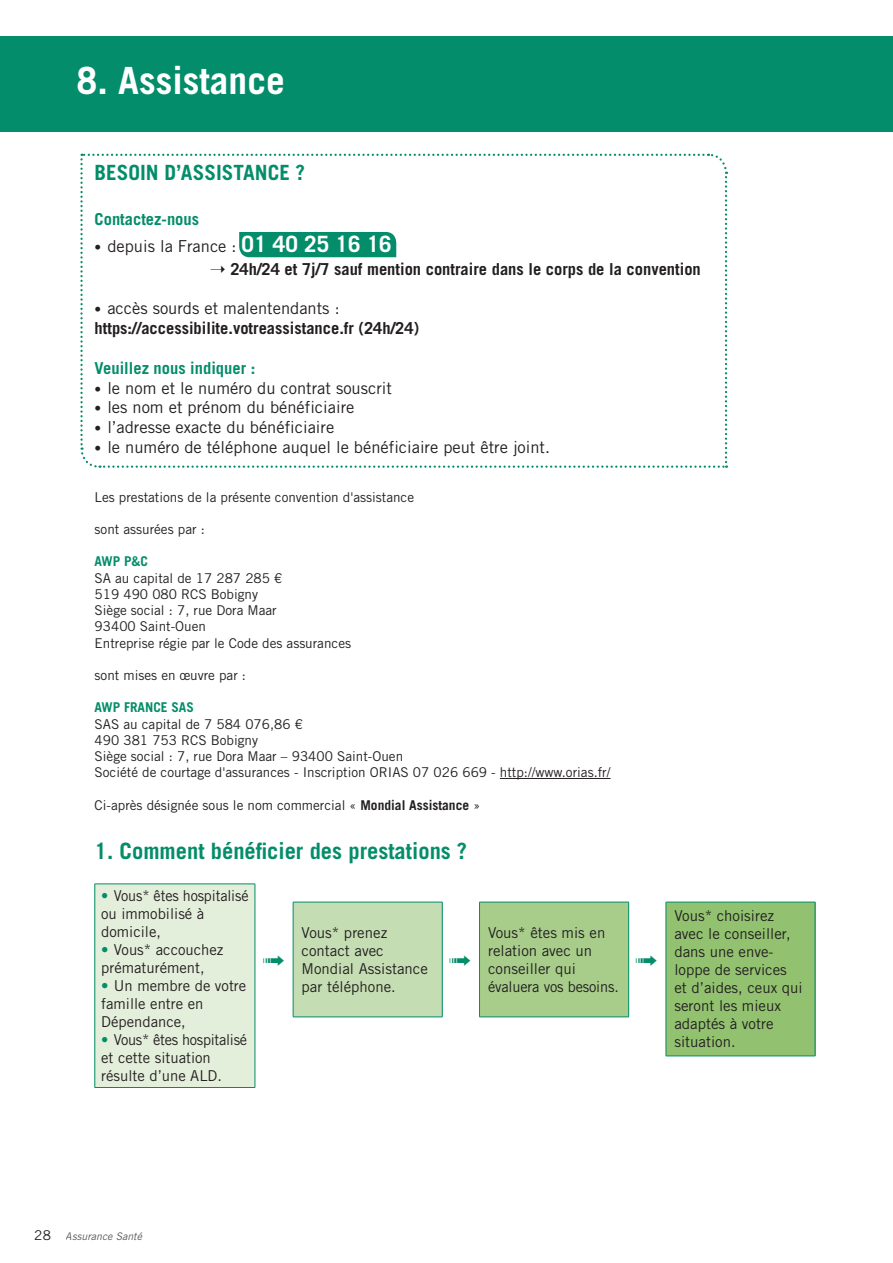
<style>
.page{position:relative;width:893px;height:1263px;background:#fff}
.page>*{position:absolute;margin:0;border:0;box-sizing:border-box;transform-origin:0 0}
.t1{font:700 37.5px "Trade Gothic LT Std";color:#fff}
.t2{font:700 22.5px "Trade Gothic LT Std";color:#048d6a}
.t3{font:700 21px "Trade Gothic LT Std";color:#048d6a}
.t4{font:16.5px "Trade Gothic LT Std";color:#231f20}
.Tiret_-_6{font:700 16.5px "Trade Gothic LT Std";color:#231f20}
.t5{font:700 16.5px "Trade Gothic LT Std";color:#048d6a}
.t6{font:15px/18px "Trade Gothic LT Std";color:#231f20}
.t7{font:15px/18px "Trade Gothic LT Std";color:#231f20;scale:.96 1}
.t8{font:13.5px "Trade Gothic LT Std";color:#231f20}
.t9{font:700 13.5px "Trade Gothic LT Std";color:#048d6a}
.t10{font:italic 10.5px "Trade Gothic LT Std";color:#231f20}
.s1{font-size:13.5px}
.s2{font-weight:700;font-size:22.5px;color:#fff}
.s3{font-weight:700}
.s4{font-weight:700;color:#048d6a}
.s5{font-style:normal;font-size:13.5px}
</style>
<div class="page">
<div style="left:0;top:36px;width:893px;height:96px;background:#048d6a"></div>
<hr style="left:500px;top:778px;width:110px;height:1px;background:#231f20">
<svg style="left:80px;top:153px;width:648px;height:315px"></svg>
<div style="left:95px;top:884px;width:160px;height:203px;background:#e4efdb"></div>
<hr style="left:95px;top:884px;width:160px;height:1px;background:#048d6a">
<hr style="left:95px;top:884px;width:1px;height:203px;background:#048d6a">
<hr style="left:255px;top:884px;width:1px;height:203px;background:#048d6a">
<hr style="left:95px;top:1087px;width:160px;height:1px;background:#048d6a">
<div style="left:293px;top:902px;width:149px;height:115px;background:#c5ddb2"></div>
<hr style="left:293px;top:902px;width:149px;height:1px;background:#048d6a">
<hr style="left:293px;top:902px;width:1px;height:115px;background:#048d6a">
<hr style="left:442px;top:902px;width:1px;height:115px;background:#048d6a">
<hr style="left:293px;top:1017px;width:149px;height:1px;background:#048d6a">
<div style="left:479px;top:902px;width:150px;height:115px;background:#a8cd8b"></div>
<hr style="left:479px;top:902px;width:150px;height:1px;background:#048d6a">
<hr style="left:479px;top:902px;width:1px;height:115px;background:#048d6a">
<hr style="left:628px;top:902px;width:1px;height:115px;background:#048d6a">
<hr style="left:479px;top:1017px;width:150px;height:1px;background:#048d6a">
<div style="left:666px;top:902px;width:149px;height:154px;background:#92c26f"></div>
<hr style="left:666px;top:902px;width:149px;height:1px;background:#048d6a">
<hr style="left:666px;top:902px;width:1px;height:154px;background:#048d6a">
<hr style="left:815px;top:902px;width:1px;height:154px;background:#048d6a">
<hr style="left:666px;top:1056px;width:149px;height:1px;background:#048d6a">
<p class="t1" style="left:77px;top:58px;width:210px">8. Assistance</p>
<p class="t3" style="left:95px;top:160px;width:212px">BESOIN D’ASSISTANCE ?</p>
<p class="t5" style="left:95px;top:209px;width:106px">Contactez-nous</p>
<p class="t4" style="left:95px;top:236px;width:299px"><span class="s1">•</span> depuis la France : <span class="s2">01 40 25 16 16</span></p>
<p class="Tiret_-_6" style="left:210px;top:259px;width:492px">➝ 24h/24 et 7j/7 sauf mention contraire dans le corps de la convention</p>
<p class="t4" style="left:95px;top:299px;width:247px"><span class="s1">•</span> accès sourds et malentendants :</p>
<p class="Tiret_-_6" style="left:95px;top:318px;width:326px">https://accessibilite.votreassistance.fr (24h/24)</p>
<p class="t5" style="left:95px;top:358px;width:162px">Veuillez nous indiquer :</p>
<p class="t4" style="left:95px;top:378px;width:299px"><span class="s1">•</span> le nom et le numéro du contrat souscrit</p>
<p class="t4" style="left:95px;top:398px;width:261px"><span class="s1">•</span> les nom et prénom du bénéficiaire</p>
<p class="t4" style="left:95px;top:417px;width:241px"><span class="s1">•</span> l’adresse exacte du bénéficiaire</p>
<p class="t4" style="left:95px;top:437px;width:457px"><span class="s1">•</span> le numéro de téléphone auquel le bénéficiaire peut être joint.</p>
<p class="t8" style="left:95px;top:489px;width:321px">Les prestations de la présente convention d'assistance</p>
<p class="t8" style="left:95px;top:521px;width:112px">sont assurées par :</p>
<p class="t9" style="left:95px;top:553px;width:55px">AWP P&amp;C</p>
<p class="t8" style="left:95px;top:570px;width:189px">SA au capital de 17 287 285 €</p>
<p class="t8" style="left:95px;top:586px;width:165px">519 490 080 RCS Bobigny</p>
<p class="t8" style="left:95px;top:602px;width:184px">Siège social : 7, rue Dora Maar</p>
<p class="t8" style="left:95px;top:618px;width:113px">93400 Saint-Ouen</p>
<p class="t8" style="left:95px;top:634px;width:258px">Entreprise régie par le Code des assurances</p>
<p class="t8" style="left:95px;top:667px;width:153px">sont mises en œuvre par :</p>
<p class="t9" style="left:95px;top:699px;width:101px">AWP FRANCE SAS</p>
<p class="t8" style="left:95px;top:715px;width:210px">SAS au capital de 7 584 076,86 €</p>
<p class="t8" style="left:95px;top:732px;width:165px">490 381 753 RCS Bobigny</p>
<p class="t8" style="left:95px;top:748px;width:310px">Siège social : 7, rue Dora Maar – 93400 Saint-Ouen</p>
<p class="t8" style="left:95px;top:764px;width:517px">Société de courtage d'assurances - Inscription ORIAS 07 026 669 - http://www.orias.fr/</p>
<p class="t8" style="left:95px;top:796px;width:387px">Ci-après désignée sous le nom commercial « <span class="s3">Mondial Assistance</span> »</p>
<p class="t2" style="left:95px;top:837px;width:374px">1. Comment bénéficier des prestations ?</p>
<p class="t7" style="left:101px;top:886px;width:155px"><span class="s4">•</span> Vous* êtes hospitalisé ou immobilisé à domicile,</p>
<p class="t6" style="left:101px;top:940px;width:124px"><span class="s4">•</span> Vous* accouchez prématurément,</p>
<p class="t6" style="left:101px;top:976px;width:147px"><span class="s4">•</span> Un membre de votre famille entre en<br>Dépendance,</p>
<p class="t6" style="left:101px;top:1030px;width:147px"><span class="s4">•</span> Vous* êtes hospitalisé et cette situation résulte d’une ALD.</p>
<p class="t6" style="left:674px;top:907px;width:130px">Vous* choisirez avec le conseiller, dans une enve&shy;loppe de services et d’aides, ceux qui seront les mieux adaptés à votre situation.</p>
<p class="t6" style="left:488px;top:923px;width:119px">Vous* êtes mis en relation avec un conseiller qui</p>
<p class="t6" style="left:488px;top:977px;width:132px">évaluera vos besoins.</p>
<p class="t6" style="left:302px;top:923px;width:87px">Vous* prenez</p>
<p class="t6" style="left:302px;top:941px;width:84px">contact avec</p>
<p class="t6" style="left:302px;top:959px;width:128px">Mondial Assistance par téléphone.</p>
<p class="t10" style="left:34px;top:1230px;width:109px"><span class="s5">28</span> Assurance Santé</p>
</div>
